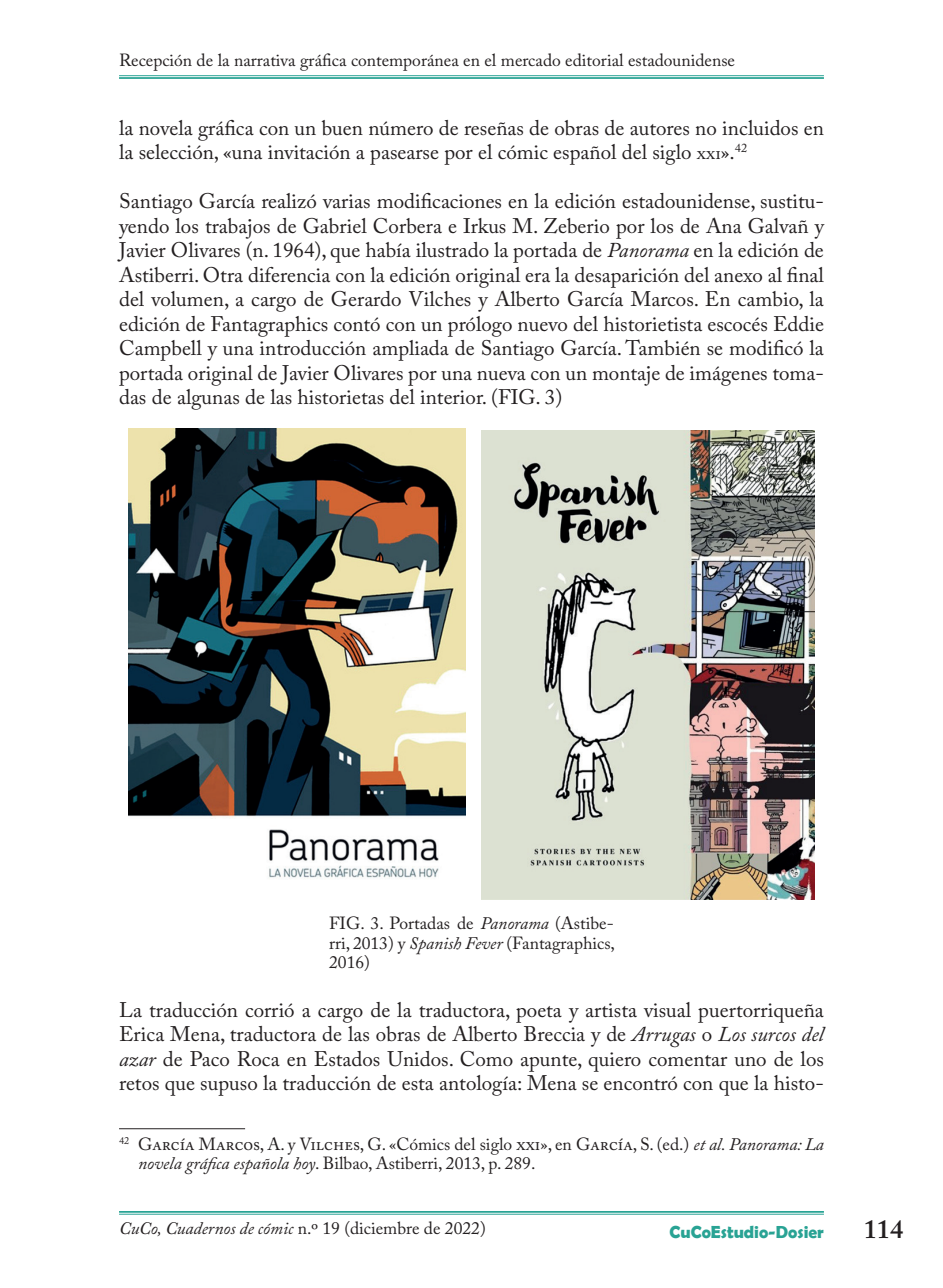
<style>
.page{position:relative;width:943px;height:1288px;background:#fff}
.page>*{position:absolute;margin:0;border:0;box-sizing:border-box;transform-origin:0 0}
.t1{font:600 26.25px "Adobe Caslon Pro";color:#231f20}
.t2{font:21px/24.5px "Adobe Caslon Pro";color:#231f20;text-align:justify}
.t3{font:17.5px/19.2px "Adobe Caslon Pro";color:#231f20;text-align:justify}
.t4{font:700 17.5px "Berlin Sans FB Demi";color:#29a394}
.s1{font-size:17.5px}
.s2{font-style:italic}
</style>
<div class="page">
<hr style="left:119px;top:1211px;width:705px;height:2px;background:#29a394">
<hr style="left:119px;top:1214px;width:705px;height:1px;background:#29a394">
<hr style="left:119px;top:75px;width:705px;height:1px;background:#29a394">
<hr style="left:119px;top:77px;width:705px;height:2px;background:#29a394">
<hr style="left:119px;top:1128px;width:126px;height:1px;background:#231f20">
<img style="left:129px;top:429px;width:336px;height:449px">
<img style="left:482px;top:431px;width:332px;height:468px">
<p class="t3" style="left:119px;top:51px;width:617px">Recepción de la narrativa gráfica contemporánea en el mercado editorial estadounidense</p>
<p class="t2" style="left:119px;top:115px;width:706px">la novela gráfica con un buen número de reseñas de obras de autores no incluidos en la selección, «una invitación a pasearse por el cómic español del siglo <span class="s1">xxi</span>».<sup>42</sup></p>
<p class="t2" style="left:119px;top:189px;width:707px">Santiago García realizó varias modificaciones en la edición estadounidense, sustitu&shy;yendo los trabajos de Gabriel Corbera e Irkus M. Zeberio por los de Ana Galvañ y Javier Olivares (n. 1964), que había ilustrado la portada de <span class="s2">Panorama</span> en la edición de Astiberri. Otra diferencia con la edición original era la desaparición del anexo al final del volumen, a cargo de Gerardo Vilches y Alberto García Marcos. En cambio, la edición de Fantagraphics contó con un prólogo nuevo del historietista escocés Eddie Campbell y una introducción ampliada de Santiago García. También se modificó la portada original de Javier Olivares por una nueva con un montaje de imágenes toma&shy;das de algunas de las historietas del interior. (FIG. 3)</p>
<p class="t3" style="left:329px;top:914px;width:287px">FIG. 3. Portadas de <span class="s2">Panorama</span> (Astibe&shy;rri, 2013) y <span class="s2">Spanish Fever</span> (Fantagraphics, 2016)</p>
<p class="t2" style="left:119px;top:997px;width:706px">La traducción corrió a cargo de la traductora, poeta y artista visual puertorriqueña Erica Mena, traductora de las obras de Alberto Breccia y de <span class="s2">Arrugas</span> o <span class="s2">Los surcos del azar</span> de Paco Roca en Estados Unidos. Como apunte, quiero comentar uno de los retos que supuso la traducción de esta antología: Mena se encontró con que la histo-</p>
<p class="t3" style="left:138px;top:1134px;width:687px;text-indent:-19px"><sup>42</sup> García Marcos, A. y Vilches, G. «Cómics del siglo xxi», en García, S. (ed.) <span class="s2">et al. Panorama: La novela gráfica española hoy</span>. Bilbao, Astiberri, 2013, p. 289.</p>
<p class="t3" style="left:119px;top:1219px;width:368px"><span class="s2">CuCo, Cuadernos de cómic</span> n.º 19 (diciembre de 2022)</p>
<p class="t4" style="left:669px;top:1221px;width:156px">CuCoEstudio-Dosier</p>
<p class="t1" style="left:863px;top:1214px;width:41px">114</p>
</div>
